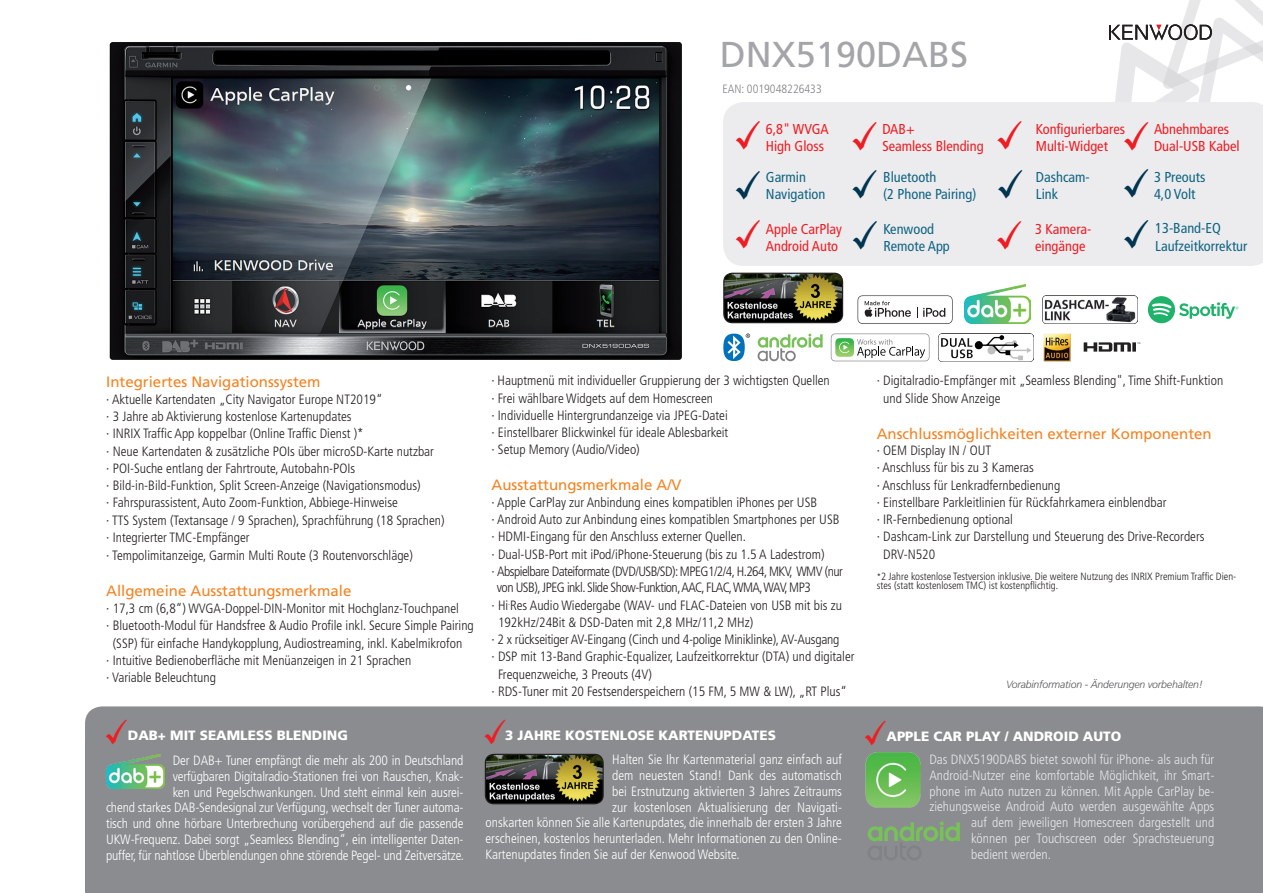
<style>
.page{position:relative;width:1263px;height:893px;background:#fff}
.page>*{position:absolute;margin:0;border:0;box-sizing:border-box;transform-origin:0 0}
.t1{font:36px "Frutiger LT Std";color:#a4a5a9}
.t2{font:15px "Frutiger LT Std";color:#f58220}
.t3{font:condensed 14.4px/17.2px "Frutiger LT Std";color:#ee1d23}
.t4{font:condensed 14.4px/17.2px "Frutiger LT Std";color:#106483}
.t5{font:300 condensed 13.5px/17.4px "Frutiger LT Std";color:#231f20}
.t6{font:300 condensed 13.5px/15.8px "Frutiger LT Std";letter-spacing:-.01em;color:#fff;text-align:right}
.t7{font:300 condensed 13.5px "Frutiger LT Std";color:#e6e7e9}
.t8{font:300 condensed 13.5px "Frutiger LT Std";letter-spacing:-.04em;color:#231f20}
.t9{font:900 13.5px "Frutiger LT Std";color:#fff}
.t10{font:300 condensed 12px "Frutiger LT Std";color:#808285}
.t11{font:300 condensed 10.5px/9px "Frutiger LT Std";color:#231f20}
.t12{font:italic 300 10.5px "Frutiger LT Std";letter-spacing:-.015em;color:#57585a}
.s1{font-size:9px}
</style>
<div class="page">
<div style="left:85px;top:706px;width:1178px;height:187px;background:#8a8c8f"></div>
<img style="left:485px;top:754px;width:118px;height:50px">
<div style="left:485px;top:754px;width:119px;height:50px;border:1px solid #231f20;border-radius:9px"></div>
<img style="left:724px;top:273px;width:118px;height:50px">
<div style="left:723px;top:273px;width:120px;height:50px;border:1px solid #231f20;border-radius:9px"></div>
<svg style="left:857px;top:295px;width:95px;height:28px"></svg>
<svg style="left:723px;top:334px;width:27px;height:27px"></svg>
<svg style="left:835px;top:338px;width:90px;height:20px"></svg>
<svg style="left:1084px;top:342px;width:56px;height:10px"></svg>
<img style="left:1043px;top:334px;width:28px;height:27px">
<img style="left:938px;top:334px;width:95px;height:27px">
<img style="left:1042px;top:295px;width:95px;height:28px">
<svg style="left:1148px;top:296px;width:90px;height:27px"></svg>
<svg style="left:757px;top:334px;width:66px;height:27px"></svg>
<svg style="left:867px;top:821px;width:93px;height:39px;background:#849781"></svg>
<img style="left:865px;top:752px;width:56px;height:55px">
<img style="left:110px;top:42px;width:572px;height:318px">
<img style="left:106px;top:755px;width:58px;height:34px">
<img style="left:965px;top:285px;width:65px;height:38px">
<div style="left:723px;top:102px;width:540px;height:164px;background:#ececee"></div>
<svg style="left:104px;top:719px;width:27px;height:26px"></svg>
<svg style="left:482px;top:719px;width:27px;height:26px"></svg>
<svg style="left:863px;top:720px;width:26px;height:27px"></svg>
<svg style="left:850px;top:122px;width:31px;height:30px"></svg>
<svg style="left:733px;top:120px;width:31px;height:31px"></svg>
<svg style="left:733px;top:170px;width:31px;height:30px"></svg>
<svg style="left:995px;top:121px;width:31px;height:30px"></svg>
<svg style="left:1121px;top:168px;width:31px;height:31px"></svg>
<svg style="left:1109px;top:0;width:154px;height:160px"></svg>
<svg style="left:733px;top:219px;width:31px;height:31px"></svg>
<svg style="left:850px;top:220px;width:31px;height:31px"></svg>
<svg style="left:1122px;top:220px;width:31px;height:30px"></svg>
<svg style="left:850px;top:169px;width:31px;height:30px"></svg>
<svg style="left:995px;top:169px;width:32px;height:31px"></svg>
<svg style="left:995px;top:220px;width:31px;height:31px"></svg>
<h1 class="t1" style="left:720px;top:33px;width:250px">DNX5190DABS</h1>
<p class="t10" style="left:722px;top:82px;width:101px">EAN: 0019048226433</p>
<p class="t3" style="left:882px;top:120px;width:34px">DAB+</p>
<p class="t3" style="left:882px;top:138px;width:103px">Seamless Blending</p>
<p class="t3" style="left:1154px;top:120px;width:87px">Abnehmbares<br>Dual-USB Kabel</p>
<p class="t3" style="left:1036px;top:120px;width:91px">Konfigurierbares<br>Multi-Widget</p>
<p class="t3" style="left:766px;top:120px;width:64px">6,8" WVGA<br>High Gloss</p>
<p class="t4" style="left:766px;top:168px;width:61px">Garmin<br>Navigation</p>
<p class="t4" style="left:1036px;top:168px;width:55px">Dashcam-<br>Link</p>
<p class="t4" style="left:1154px;top:168px;width:53px">3 Preouts<br>4,0 Volt</p>
<p class="t4" style="left:883px;top:168px;width:95px">Bluetooth<br>(2 Phone Pairing)</p>
<p class="t3" style="left:766px;top:221px;width:78px">Apple CarPlay<br>Android Auto</p>
<p class="t4" style="left:883px;top:221px;width:68px">Kenwood<br>Remote App</p>
<p class="t3" style="left:1035px;top:221px;width:58px">3 Kamera&shy;eingänge</p>
<p class="t4" style="left:1155px;top:220px;width:94px">13-Band-EQ<br>Laufzeitkorrektur</p>
<p class="t2" style="left:106px;top:372px;width:216px">Integriertes Navigationssystem</p>
<p class="t5" style="left:106px;top:391px;width:340px">· Aktuelle Kartendaten „City Navigator Europe NT2019“<br>· 3 Jahre ab Aktivierung kostenlose Kartenupdates<br>· INRIX Traffic App koppelbar (Online Traffic Dienst )*<br>· Neue Kartendaten &amp; zusätzliche POIs über microSD-Karte nutzbar<br>· POI-Suche entlang der Fahrtroute, Autobahn-POIs<br>· Bild-in-Bild-Funktion, Split Screen-Anzeige (Navigationsmodus)<br>· Fahrspurassistent, Auto Zoom-Funktion, Abbiege-Hinweise<br>· TTS System (Textansage / 9 Sprachen), Sprachführung (18 Sprachen) · Integrierter TMC-Empfänger<br>· Tempolimitanzeige, Garmin Multi Route (3 Routenvorschläge)</p>
<p class="t2" style="left:106px;top:582px;width:247px">Allgemeine Ausstattungsmerkmale</p>
<p class="t5" style="left:106px;top:600px;width:354px">· 17,3 cm (6,8“) WVGA-Doppel-DIN-Monitor mit Hochglanz-Touchpanel</p>
<p class="t5" style="left:106px;top:617px;width:369px">· Bluetooth-Modul für Handsfree &amp; Audio Profile inkl. Secure Simple Pairing</p>
<p class="t5" style="left:113px;top:634px;width:351px">(SSP) für einfache Handykopplung, Audiostreaming, inkl. Kabelmikrofon</p>
<p class="t5" style="left:106px;top:652px;width:306px">· Intuitive Bedienoberfläche mit Menüanzeigen in 21 Sprachen</p>
<p class="t5" style="left:106px;top:669px;width:111px">· Variable Beleuchtung</p>
<p class="t5" style="left:491px;top:372px;width:340px">· Hauptmenü mit individueller Gruppierung der 3 wichtigsten Quellen · Frei wählbare Widgets auf dem Homescreen<br>· Individuelle Hintergrundanzeige via JPEG-Datei<br>· Einstellbarer Blickwinkel für ideale Ablesbarkeit<br>· Setup Memory (Audio/Video)</p>
<p class="t2" style="left:491px;top:476px;width:192px">Ausstattungsmerkmale A/V</p>
<p class="t5" style="left:491px;top:494px;width:327px">· Apple CarPlay zur Anbindung eines kompatiblen iPhones per USB</p>
<p class="t5" style="left:491px;top:511px;width:349px">· Android Auto zur Anbindung eines kompatiblen Smartphones per USB</p>
<p class="t5" style="left:491px;top:528px;width:256px">· HDMI-Eingang für den Anschluss externer Quellen.</p>
<p class="t5" style="left:491px;top:545px;width:334px">· Dual-USB-Port mit iPod/iPhone-Steuerung (bis zu 1.5 A Ladestrom)</p>
<p class="t8" style="left:491px;top:564px;width:353px">· Abspielbare Dateiformate (DVD/USB/SD): MPEG1/2/4, H.264, MKV, WMV (nur</p>
<p class="t8" style="left:497px;top:580px;width:316px">von USB), JPEG inkl. Slide Show-Funktion, AAC, FLAC, WMA, WAV, MP3</p>
<p class="t5" style="left:491px;top:596px;width:352px">· Hi<sup>.</sup>Res Audio Wiedergabe (WAV- und FLAC-Dateien von USB mit bis zu</p>
<p class="t5" style="left:498px;top:614px;width:257px">192kHz/24Bit &amp; DSD-Daten mit 2,8 MHz/11,2 MHz)</p>
<p class="t5" style="left:491px;top:631px;width:349px">· 2 x rückseitiger AV-Eingang (Cinch und 4-polige Miniklinke), AV-Ausgang</p>
<p class="t5" style="left:491px;top:648px;width:364px">· DSP mit 13-Band Graphic-Equalizer, Laufzeitkorrektur (DTA) und digitaler</p>
<p class="t5" style="left:498px;top:665px;width:155px">Frequenzweiche, 3 Preouts (4V)</p>
<p class="t5" style="left:491px;top:683px;width:357px">· RDS-Tuner mit 20 Festsenderspeichern (15 FM, 5 MW &amp; LW), „RT Plus“</p>
<p class="t9" style="left:128px;top:728px;width:222px">DAB+ MIT SEAMLESS BLENDING</p>
<p class="t9" style="left:505px;top:728px;width:272px">3 JAHRE KOSTENLOSE KARTENUPDATES</p>
<p class="t6" style="left:612px;top:752px;width:231px">Halten Sie Ihr Kartenmaterial ganz einfach auf</p>
<p class="t6" style="left:612px;top:768px;width:231px">dem neuesten Stand! Dank des automatisch</p>
<p class="t6" style="left:612px;top:783px;width:231px">bei Erstnutzung aktivierten 3 Jahres Zeitraums</p>
<p class="t6" style="left:612px;top:799px;width:231px">zur kostenlosen Aktualisierung der Navigati-</p>
<p class="t6" style="left:485px;top:815px;width:358px">onskarten können Sie alle Kartenupdates, die innerhalb der ersten 3 Jahre</p>
<p class="t6" style="left:485px;top:831px;width:358px">erscheinen, kostenlos herunterladen. Mehr Informationen zu den Online-</p>
<p class="t6" style="left:485px;top:847px;width:256px">Kartenupdates finden Sie auf der Kenwood Website.</p>
<p class="t6" style="left:106px;top:753px;width:359px">Der DAB+ Tuner empfängt die mehr als 200 in Deutschland<br>verfügbaren Digitalradio-Stationen frei von Rauschen, Knac-<br>ken und Pegelschwankungen. Und steht einmal kein ausrei-<br>chend starkes DAB-Sendesignal zur Verfügung, wechselt der Tuner automa&shy;tisch und ohne hörbare Unterbrechung vorübergehend auf die passende UKW-Frequenz. Dabei sorgt „Seamless Blending“, ein intelligenter Daten&shy;puffer, für nahtlose Überblendungen ohne störende Pegel- und Zeitversätze.</p>
<p class="t5" style="left:883px;top:372px;width:342px;text-indent:-6px">· Digitalradio-Empfänger mit „Seamless Blending", Time Shift-Funktion und Slide Show Anzeige</p>
<p class="t2" style="left:877px;top:425px;width:337px">Anschlussmöglichkeiten externer Komponenten</p>
<p class="t5" style="left:877px;top:442px;width:116px">· OEM Display IN / OUT</p>
<p class="t5" style="left:877px;top:459px;width:159px">· Anschluss für bis zu 3 Kameras</p>
<p class="t5" style="left:877px;top:476px;width:185px">· Anschluss für Lenkradfernbedienung</p>
<p class="t5" style="left:877px;top:494px;width:291px">· Einstellbare Parkleitlinien für Rückfahrkamera einblendbar</p>
<p class="t5" style="left:877px;top:511px;width:138px">· IR-Fernbedienung optional</p>
<p class="t5" style="left:877px;top:528px;width:329px">· Dashcam-Link zur Darstellung und Steuerung des Drive-Recorders</p>
<p class="t5" style="left:883px;top:545px;width:54px">DRV-N520</p>
<p class="t11" style="left:877px;top:572px;width:361px"><span class="s1">*</span>2 Jahre kostenlose Testversion inklusive. Die weitere Nutzung des INRIX Premium Traffic Dien&shy;stes (statt kostenlosem TMC) ist kostenpflichtig.</p>
<p class="t12" style="left:1006px;top:678px;width:198px">Vorabinformation - Änderungen vorbehalten!</p>
<p class="t9" style="left:886px;top:728px;width:236px">APPLE CAR PLAY / ANDROID AUTO</p>
<p class="t7" style="left:929px;top:752px;width:286px">Das DNX5190DABS bietet sowohl für iPhone- als auch für</p>
<p class="t7" style="left:929px;top:767px;width:286px">Android-Nutzer eine komfortable Möglichkeit, ihr Smart-</p>
<p class="t7" style="left:929px;top:783px;width:286px">phone im Auto nutzen zu können. Mit Apple CarPlay be-</p>
<p class="t7" style="left:929px;top:799px;width:286px">ziehungsweise Android Auto werden ausgewählte Apps</p>
<p class="t7" style="left:971px;top:815px;width:245px">auf dem jeweiligen Homescreen dargestellt und</p>
<p class="t7" style="left:971px;top:830px;width:245px">können per Touchscreen oder Sprachsteuerung</p>
<p class="t7" style="left:971px;top:846px;width:81px">bedient werden.</p>
</div>
